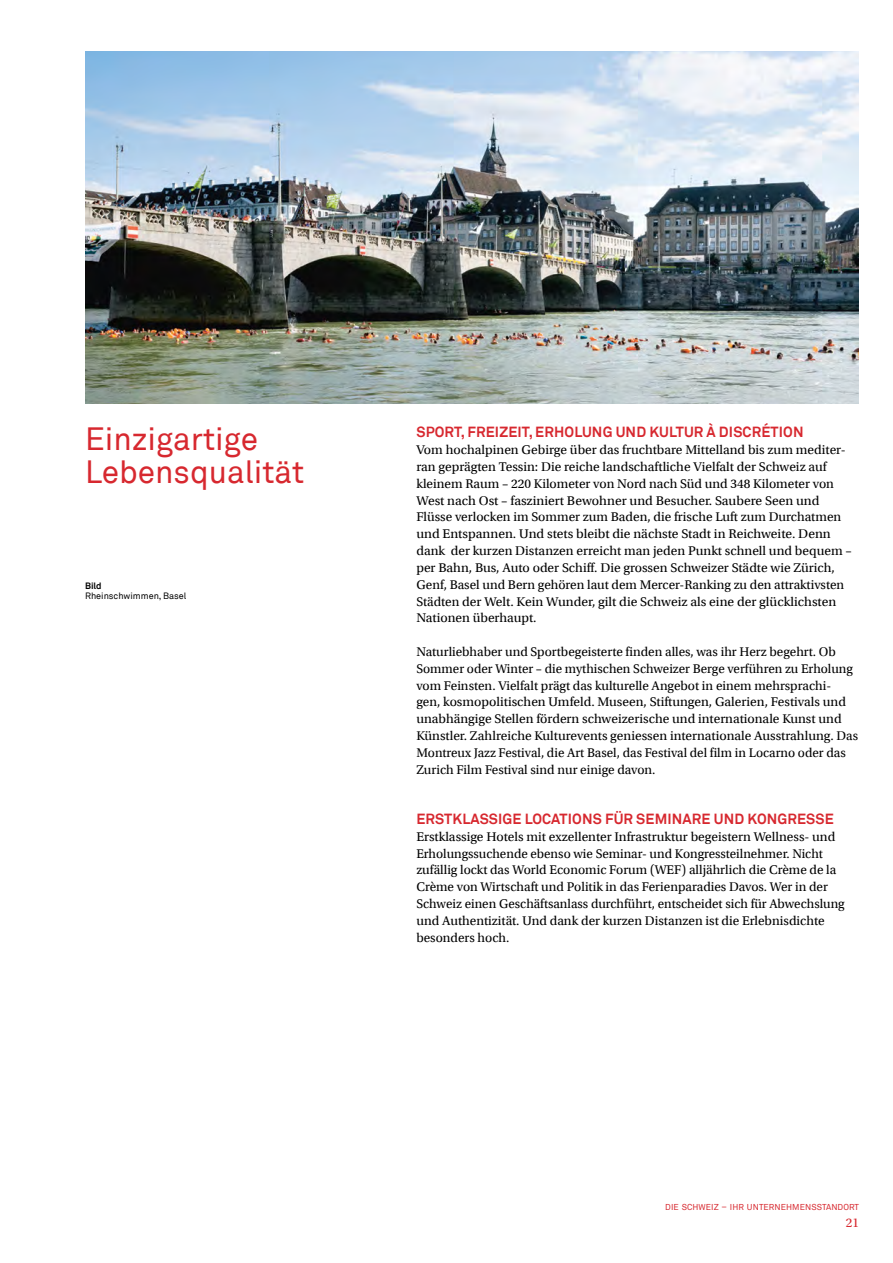
<style>
.page{position:relative;width:893px;height:1263px;background:#fff}
.page>*{position:absolute;margin:0;border:0;box-sizing:border-box;transform-origin:0 0}
.t1{font:31.5px/33.6px "Akkurat S GE Regular";color:#d7282f}
.t2{font:14.4px "Akkurat S GE Bold";letter-spacing:.01em;color:#d7282f}
.t3{font:13.2px/16.8px "Utopia S GE Regular";color:#000}
.t4{font:13.2px "Utopia S GE Regular";color:#d7282f}
.t5{font:9px "Akkurat S GE Regular";color:#000}
.t6{font:9px "Akkurat S GE Bold";color:#000}
.t7{font:8.4px "Akkurat S GE Regular";letter-spacing:.01em;color:#d7282f}
</style>
<div class="page">
<img style="left:85px;top:51px;width:774px;height:353px">
<h1 class="t1" style="left:85px;top:420px;width:221px">Einzigartige<br>Lebensqualität</h1>
<p class="t6" style="left:85px;top:579px;width:18px">Bild</p>
<p class="t5" style="left:85px;top:590px;width:103px">Rheinschwimmen, Basel</p>
<p class="t2" style="left:416px;top:422px;width:389px">SPORT, FREIZEIT, ERHOLUNG UND KULTUR À DISCRÉTION</p>
<p class="t3" style="left:416px;top:441px;width:437px">Vom hochalpinen Gebirge über das fruchtbare Mittelland bis zum mediter&shy;ran geprägten Tessin: Die reiche landschaftliche Vielfalt der Schweiz auf kleinem Raum – 220 Kilometer von Nord nach Süd und 348 Kilometer von West nach Ost – fasziniert Bewohner und Besucher. Saubere Seen und Flüsse verlocken im Sommer zum Baden, die frische Luft zum Durchatmen und Entspannen. Und stets bleibt die nächste Stadt in Reichweite. Denn dank der kurzen Distanzen erreicht man jeden Punkt schnell und bequem – per Bahn, Bus, Auto oder Schiff. Die grossen Schweizer Städte wie Zürich, Genf, Basel und Bern gehören laut dem Mercer-Ranking zu den attraktivsten Städten der Welt. Kein Wunder, gilt die Schweiz als eine der glücklichsten Nationen überhaupt.</p>
<p class="t3" style="left:416px;top:642px;width:443px">Naturliebhaber und Sportbegeisterte finden alles, was ihr Herz begehrt. Ob Sommer oder Winter – die mythischen Schweizer Berge verführen zu Erholung vom Feinsten. Vielfalt prägt das kulturelle Angebot in einem mehrsprachi&shy;gen, kosmopolitischen Umfeld. Museen, Stiftungen, Galerien, Festivals und unabhängige Stellen fördern schweizerische und internationale Kunst und Künstler. Zahlreiche Kulturevents geniessen internationale Ausstrahlung. Das Montreux Jazz Festival, die Art Basel, das Festival del film in Locarno oder das Zurich Film Festival sind nur einige davon.</p>
<p class="t2" style="left:416px;top:808px;width:419px">ERSTKLASSIGE LOCATIONS FÜR SEMINARE UND KONGRESSE</p>
<p class="t3" style="left:416px;top:827px;width:430px">Erstklassige Hotels mit exzellenter Infrastruktur begeistern Wellness- und Erholungssuchende ebenso wie Seminar- und Kongressteilnehmer. Nicht zufällig lockt das World Economic Forum (WEF) alljährlich die Crème de la Crème von Wirtschaft und Politik in das Ferienparadies Davos. Wer in der Schweiz einen Geschäftsanlass durchführt, entscheidet sich für Abwechslung und Authentizität. Und dank der kurzen Distanzen ist die Erlebnisdichte besonders hoch.</p>
<p class="t7" style="left:665px;top:1201px;width:195px">DIE SCHWEIZ – IHR UNTERNEHMENSSTANDORT</p>
<p class="t4" style="left:846px;top:1213px;width:15px">21</p>
</div>
